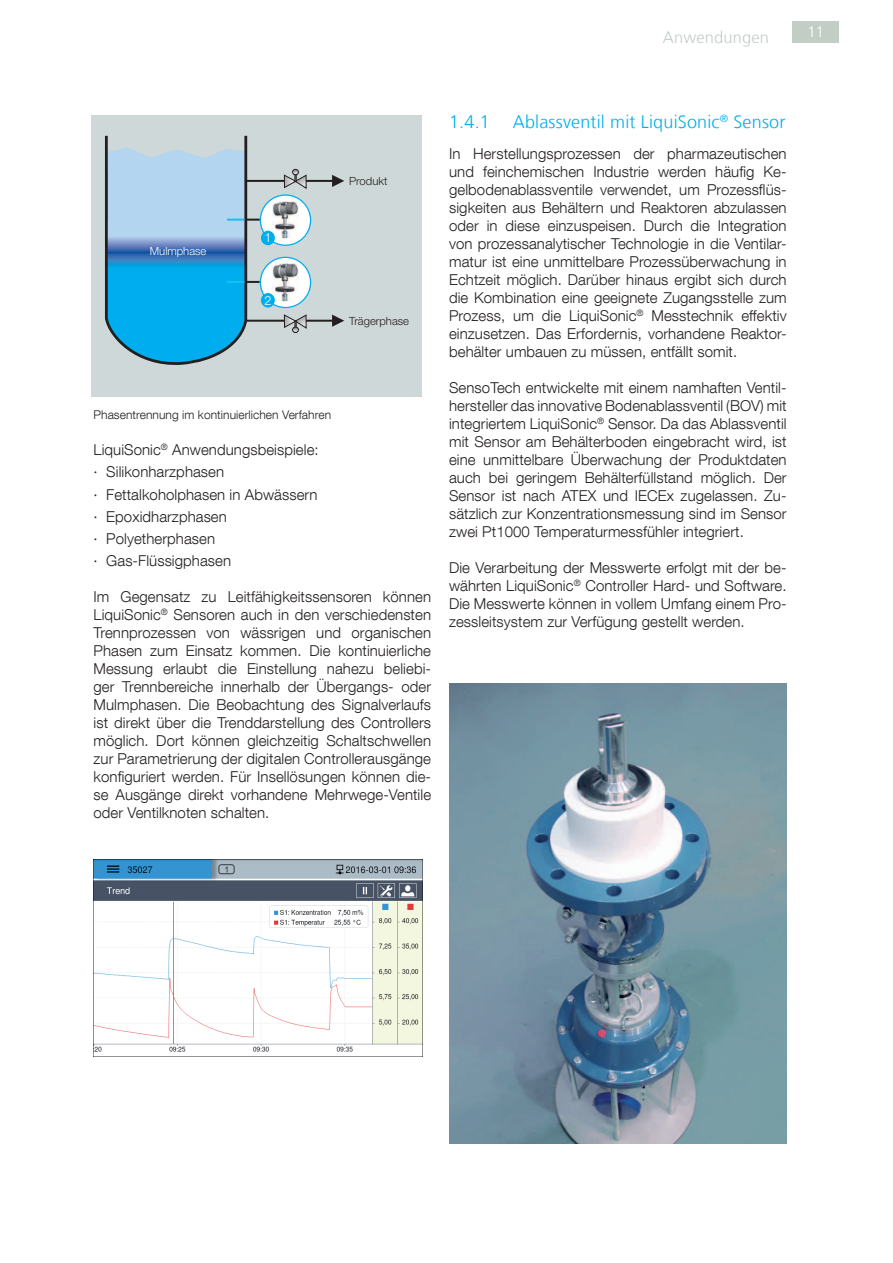
<style>
.page{position:relative;width:893px;height:1263px;background:#fff}
.page>*{position:absolute;margin:0;border:0;box-sizing:border-box;transform-origin:0 0}
.t1{font:300 18px "Frutiger LT Com";letter-spacing:.01em;color:#00aeef}
.t2{font:300 16.5px "Frutiger LT Com";letter-spacing:.01em;color:#c2cdc5}
.t3{font:300 15px/18px "Helvetica Neue LT Com";letter-spacing:.005em;color:#231f20;text-align:justify}
.t4{font:300 15px "Frutiger LT Com";color:#fff}
.t5{font:300 12.75px "Helvetica Neue LT Com";color:#fff}
.t6{font:300 12px "Helvetica Neue LT Com";letter-spacing:.005em;color:#231f20}
.t7{font:300 11.25px "Helvetica Neue LT Com";color:#231f20}
.t8{font:300 11.25px "Helvetica Neue LT Com";color:#fff}
</style>
<div class="page">
<div style="left:792px;top:21px;width:47px;height:22px;background:#c2cdc5"></div>
<div style="left:91px;top:115px;width:331px;height:281px;background:#cfd8d8"></div>
<svg style="left:260px;top:195px;width:51px;height:50px"></svg>
<div style="left:260px;top:194px;width:51px;height:52px;border:1px solid #00aeef;border-radius:50%"></div>
<svg style="left:260px;top:257px;width:51px;height:50px"></svg>
<div style="left:260px;top:257px;width:51px;height:51px;border:1px solid #00aeef;border-radius:50%"></div>
<svg style="left:105px;top:135px;width:155px;height:230px"></svg>
<hr style="left:246px;top:180px;width:38px;height:2px;background:#231f20">
<svg style="left:284px;top:169px;width:22px;height:20px"></svg>
<div style="left:292px;top:169px;width:7px;height:6px;border:1px solid #231f20;border-radius:50%"></div>
<hr style="left:306px;top:180px;width:27px;height:2px;background:#231f20">
<svg style="left:332px;top:175px;width:12px;height:12px"></svg>
<hr style="left:246px;top:320px;width:38px;height:2px;background:#231f20">
<svg style="left:284px;top:315px;width:22px;height:18px"></svg>
<div style="left:292px;top:327px;width:7px;height:6px;border:1px solid #231f20;border-radius:50%"></div>
<hr style="left:306px;top:320px;width:27px;height:2px;background:#231f20">
<svg style="left:332px;top:315px;width:12px;height:12px"></svg>
<img style="left:273px;top:201px;width:25px;height:38px">
<div style="left:261px;top:231px;width:14px;height:14px;background:#00aeef;border-radius:50%"></div>
<img style="left:273px;top:264px;width:25px;height:37px">
<div style="left:261px;top:293px;width:14px;height:15px;background:#00aeef;border-radius:50%"></div>
<img style="left:94px;top:859px;width:329px;height:198px">
<img style="left:449px;top:684px;width:338px;height:460px">
<p class="t2" style="left:663px;top:27px;width:108px">Anwendungen</p>
<p class="t4" style="left:808px;top:23px;width:18px">11</p>
<p class="t8" style="left:150px;top:247px;width:58px">Mulmphase</p>
<p class="t5" style="left:265px;top:233px;width:9px">1</p>
<p class="t5" style="left:265px;top:296px;width:9px">2</p>
<p class="t7" style="left:349px;top:177px;width:40px">Produkt</p>
<p class="t7" style="left:349px;top:317px;width:61px">Trägerphase</p>
<p class="t6" style="left:94px;top:408px;width:239px">Phasentrennung im kontinuierlichen Verfahren</p>
<p class="t3" style="left:94px;top:438px;width:227px;line-height:22.2px;text-align:left">LiquiSonic<sup>®</sup> Anwendungsbeispiele: · Silikonharzphasen<br>· Fettalkoholphasen in Abwässern · Epoxidharzphasen<br>· Polyetherphasen<br>· Gas-Flüssigphasen</p>
<p class="t3" style="left:94px;top:588px;width:339px">Im Gegensatz zu Leitfähigkeitssensoren können LiquiSonic<sup>®</sup> Sensoren auch in den verschiedensten Trennprozessen von wässrigen und organischen Phasen zum Einsatz kommen. Die kontinuierliche Messung erlaubt die Einstellung nahezu beliebi&shy;ger Trennbereiche innerhalb der Übergangs- oder Mulmphasen. Die Beobachtung des Signalverlaufs ist direkt über die Trenddarstellung des Controllers möglich. Dort können gleichzeitig Schaltschwellen zur Parametrierung der digitalen Controllerausgänge konfiguriert werden. Für Insellösungen können die&shy;se Ausgänge direkt vorhandene Mehrwege-Ventile oder Ventilknoten schalten.</p>
<p class="t1" style="left:449px;top:112px;width:42px">1.4.1</p>
<p class="t1" style="left:513px;top:112px;width:274px">Ablassventil mit LiquiSonic<sup>®</sup> Sensor</p>
<p class="t3" style="left:449px;top:144px;width:339px">In Herstellungsprozessen der pharmazeutischen und feinchemischen Industrie werden häufig Ke&shy;gelbodenablassventile verwendet, um Prozessflüs&shy;sigkeiten aus Behältern und Reaktoren abzulassen oder in diese einzuspeisen. Durch die Integration von prozessanalytischer Technologie in die Ventilar&shy;matur ist eine unmittelbare Prozessüberwachung in Echtzeit möglich. Darüber hinaus ergibt sich durch die Kombination eine geeignete Zugangsstelle zum Prozess, um die LiquiSonic<sup>®</sup> Messtechnik effektiv einzusetzen. Das Erfordernis, vorhandene Reaktor&shy;behälter umbauen zu müssen, entfällt somit.</p>
<p class="t3" style="left:449px;top:378px;width:339px">SensoTech entwickelte mit einem namhaften Ventil&shy;hersteller das innovative Bodenablassventil (BOV) mit integriertem LiquiSonic<sup>®</sup> Sensor. Da das Ablassventil mit Sensor am Behälterboden eingebracht wird, ist eine unmittelbare Überwachung der Produktdaten auch bei geringem Behälterfüllstand möglich. Der Sensor ist nach ATEX und IECEx zugelassen. Zu&shy;sätzlich zur Konzentrationsmessung sind im Sensor zwei Pt1000 Temperaturmessfühler integriert.</p>
<p class="t3" style="left:449px;top:558px;width:339px">Die Verarbeitung der Messwerte erfolgt mit der be&shy;währten LiquiSonic<sup>®</sup> Controller Hard- und Software.<br>Die Messwerte können in vollem Umfang einem Pro&shy;zessleitsystem zur Verfügung gestellt werden.</p>
</div>
